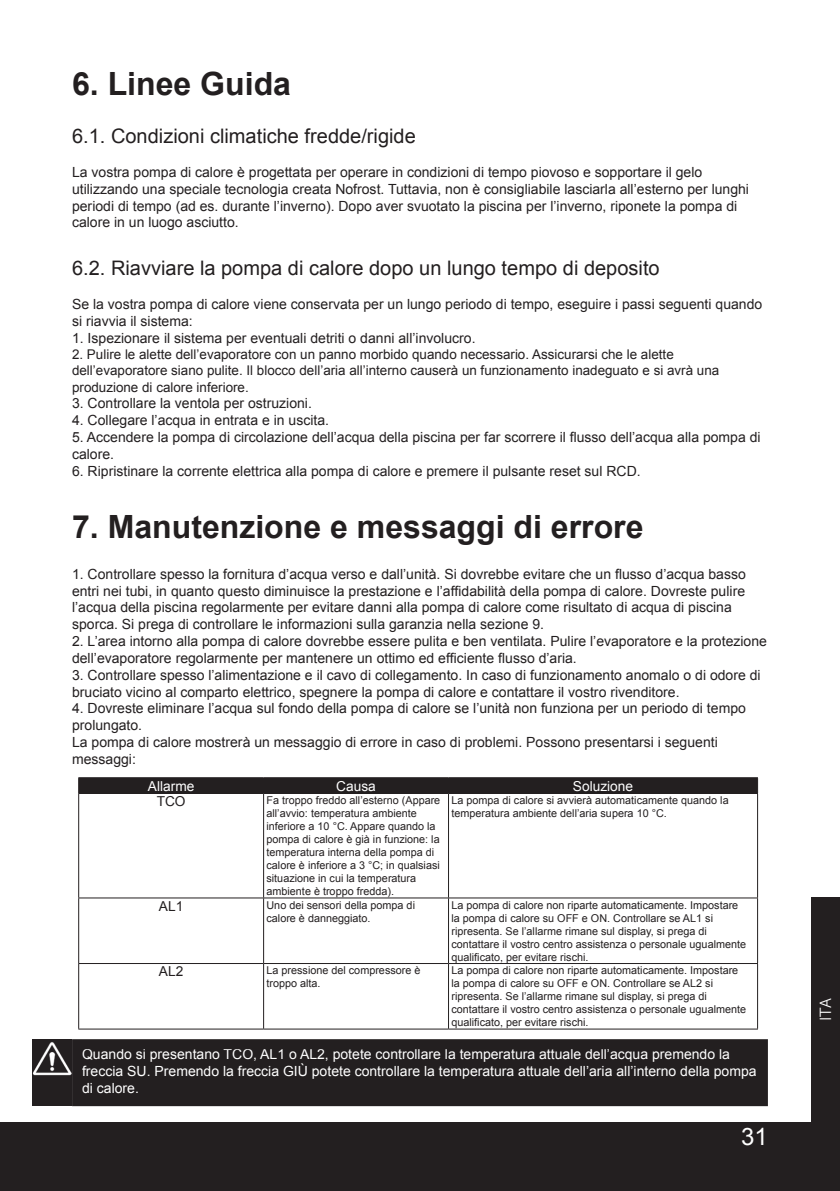
<style>
.page{position:relative;width:840px;height:1191px;background:#fff}
.page>*{position:absolute;margin:0;border:0;box-sizing:border-box;transform-origin:0 0}
.Alineastijl_1{font:700 32px "Arial";color:#231f20}
.t1{font:24px "Arial";color:#fff}
.Alineastijl_1-2{font:20px "Arial";color:#231f20}
.t2{font:16px "Museo Sans 300";color:#fff}
.Alineastijl_1-3{font:14px/16.8px "Arial";color:#231f20}
.Alineastijl_1-4{font:14px/16.8px "Arial";color:#fff}
.t3{font:13.6px "Arial";color:#fff}
.t4{font:13.6px "Arial";color:#231f20}
.Alineastijl_1-5{font:13.4px/16.4px "Arial";color:#231f20}
.t5{font:10.8px/13px "Arial";color:#231f20}
</style>
<div class="page">
<div style="left:0;top:1122px;width:839px;height:69px;background:#231f20"></div>
<div style="left:810px;top:897px;width:29px;height:225px;background:#231f20"></div>
<div style="left:78px;top:777px;width:679px;height:16px;background:#231f20"></div>
<hr style="left:78px;top:793px;width:185px;height:1px;background:#231f20">
<hr style="left:78px;top:794px;width:1px;height:103px;background:#231f20">
<hr style="left:263px;top:793px;width:185px;height:1px;background:#231f20">
<hr style="left:263px;top:794px;width:1px;height:103px;background:#231f20">
<hr style="left:448px;top:793px;width:309px;height:1px;background:#231f20">
<hr style="left:448px;top:794px;width:1px;height:103px;background:#231f20">
<hr style="left:756px;top:794px;width:1px;height:103px;background:#231f20">
<hr style="left:78px;top:897px;width:185px;height:1px;background:#231f20">
<hr style="left:78px;top:898px;width:1px;height:65px;background:#231f20">
<hr style="left:263px;top:897px;width:185px;height:1px;background:#231f20">
<hr style="left:263px;top:898px;width:1px;height:65px;background:#231f20">
<hr style="left:448px;top:897px;width:309px;height:1px;background:#231f20">
<hr style="left:448px;top:898px;width:1px;height:65px;background:#231f20">
<hr style="left:756px;top:898px;width:1px;height:65px;background:#231f20">
<hr style="left:78px;top:963px;width:185px;height:1px;background:#231f20">
<hr style="left:78px;top:964px;width:1px;height:64px;background:#231f20">
<hr style="left:263px;top:963px;width:185px;height:1px;background:#231f20">
<hr style="left:263px;top:964px;width:1px;height:64px;background:#231f20">
<hr style="left:448px;top:963px;width:309px;height:1px;background:#231f20">
<hr style="left:448px;top:964px;width:1px;height:64px;background:#231f20">
<hr style="left:756px;top:964px;width:1px;height:64px;background:#231f20">
<hr style="left:78px;top:1028px;width:185px;height:1px;background:#231f20">
<hr style="left:263px;top:1028px;width:185px;height:1px;background:#231f20">
<hr style="left:448px;top:1028px;width:309px;height:1px;background:#231f20">
<div style="left:77px;top:1044px;width:685px;height:57px;background:#231f20"></div>
<div style="left:72px;top:1039px;width:695px;height:67px;border:10px solid #231f20"></div>
<div style="left:33px;top:1039px;width:39px;height:67px;background:#231f20"></div>
<img style="left:33px;top:1042px;width:39px;height:34px">
<p class="Alineastijl_1" style="left:72px;top:63px;width:220px">6. Linee Guida</p>
<p class="Alineastijl_1-2" style="left:72px;top:123px;width:345px">6.1. Condizioni climatiche fredde/rigide</p>
<p class="Alineastijl_1-3" style="left:72px;top:164px;width:678px">La vostra pompa di calore è progettata per operare in condizioni di tempo piovoso e sopportare il gelo utilizzando una speciale tecnologia creata Nofrost. Tuttavia, non è consigliabile lasciarla all’esterno per lunghi periodi di tempo (ad es. durante l’inverno). Dopo aver svuotato la piscina per l’inverno, riponete la pompa di calore in un luogo asciutto.</p>
<p class="Alineastijl_1-2" style="left:72px;top:255px;width:588px">6.2. Riavviare la pompa di calore dopo un lungo tempo di deposito</p>
<p class="Alineastijl_1-3" style="left:72px;top:296px;width:691px">Se la vostra pompa di calore viene conservata per un lungo periodo di tempo, eseguire i passi seguenti quando si riavvia il sistema:</p>
<p class="Alineastijl_1-3" style="left:72px;top:329px;width:405px">1. Ispezionare il sistema per eventuali detriti o danni all’involucro.</p>
<p class="Alineastijl_1-5" style="left:72px;top:346px;width:648px">2. Pulire le alette dell’evaporatore con un panno morbido quando necessario. Assicurarsi che le alette dell’evaporatore siano pulite. Il blocco dell’aria all’interno causerà un funzionamento inadeguato e si avrà una produzione di calore inferiore.</p>
<p class="Alineastijl_1-3" style="left:72px;top:395px;width:241px">3. Controllare la ventola per ostruzioni.</p>
<p class="Alineastijl_1-3" style="left:72px;top:412px;width:258px">4. Collegare l’acqua in entrata e in uscita.</p>
<p class="Alineastijl_1-3" style="left:72px;top:429px;width:689px">5. Accendere la pompa di circolazione dell’acqua della piscina per far scorrere il flusso dell’acqua alla pompa di calore.</p>
<p class="Alineastijl_1-3" style="left:72px;top:462px;width:569px">6. Ripristinare la corrente elettrica alla pompa di calore e premere il pulsante reset sul RCD.</p>
<p class="Alineastijl_1" style="left:72px;top:505px;width:572px">7. Manutenzione e messaggi di errore</p>
<p class="Alineastijl_1-3" style="left:72px;top:565px;width:675px">1. Controllare spesso la fornitura d’acqua verso e dall’unità. Si dovrebbe evitare che un flusso d’acqua basso entri nei tubi, in quanto questo diminuisce la prestazione e l’affidabilità della pompa di calore. Dovreste pulire l’acqua della piscina regolarmente per evitare danni alla pompa di calore come risultato di acqua di piscina sporca. Si prega di controllare le informazioni sulla garanzia nella sezione 9.</p>
<p class="Alineastijl_1-3" style="left:72px;top:633px;width:696px">2. L’area intorno alla pompa di calore dovrebbe essere pulita e ben ventilata. Pulire l’evaporatore e la protezione dell’evaporatore regolarmente per mantenere un ottimo ed efficiente flusso d’aria.</p>
<p class="Alineastijl_1-3" style="left:72px;top:666px;width:689px">3. Controllare spesso l’alimentazione e il cavo di collegamento. In caso di funzionamento anomalo o di odore di bruciato vicino al comparto elettrico, spegnere la pompa di calore e contattare il vostro rivenditore.</p>
<p class="Alineastijl_1-3" style="left:72px;top:700px;width:675px">4. Dovreste eliminare l’acqua sul fondo della pompa di calore se l’unità non funziona per un periodo di tempo prolungato.</p>
<p class="Alineastijl_1-3" style="left:72px;top:733px;width:647px">La pompa di calore mostrerà un messaggio di errore in caso di problemi. Possono presentarsi i seguenti messaggi:</p>
<p class="t3" style="left:148px;top:777px;width:48px">Allarme</p>
<p class="t3" style="left:336px;top:777px;width:41px">Causa</p>
<p class="t3" style="left:572px;top:777px;width:62px">Soluzione</p>
<p class="t4" style="left:157px;top:792px;width:30px">TCO</p>
<p class="t5" style="left:266px;top:794px;width:175px">Fa troppo freddo all’esterno (Appare all’avvio: temperatura ambiente inferiore a 10 °C. Appare quando la pompa di calore è già in funzione: la temperatura interna della pompa di calore è inferiore a 3 °C; in qualsiasi situazione in cui la temperatura ambiente è troppo fredda).</p>
<p class="t5" style="left:451px;top:794px;width:278px">La pompa di calore si avvierà automaticamente quando la temperatura ambiente dell’aria supera 10 °C.</p>
<p class="t4" style="left:159px;top:897px;width:26px">AL1</p>
<p class="t5" style="left:266px;top:898px;width:150px">Uno dei sensori della pompa di calore è danneggiato.</p>
<p class="t5" style="left:451px;top:898px;width:296px">La pompa di calore non riparte automaticamente. Impostare la pompa di calore su OFF e ON. Controllare se AL1 si ripresenta. Se l’allarme rimane sul display, si prega di contattare il vostro centro assistenza o personale ugualmente qualificato, per evitare rischi.</p>
<p class="t4" style="left:159px;top:962px;width:26px">AL2</p>
<p class="t5" style="left:266px;top:964px;width:155px">La pressione del compressore è troppo alta.</p>
<p class="t5" style="left:451px;top:964px;width:296px">La pompa di calore non riparte automaticamente. Impostare la pompa di calore su OFF e ON. Controllare se AL2 si ripresenta. Se l’allarme rimane sul display, si prega di contattare il vostro centro assistenza o personale ugualmente qualificato, per evitare rischi.</p>
<p class="Alineastijl_1-4" style="left:82px;top:1046px;width:675px">Quando si presentano TCO, AL1 o AL2, potete controllare la temperatura attuale dell’acqua premendo la freccia SU. Premendo la freccia GIÙ potete controllare la temperatura attuale dell’aria all’interno della pompa di calore.</p>
<h2 class="t1" style="left:740px;top:1120px;width:28px">31</h2>
<p class="t2" style="left:816px;top:1021px;width:24px;rotate:-90deg">ITA</p>
</div>
